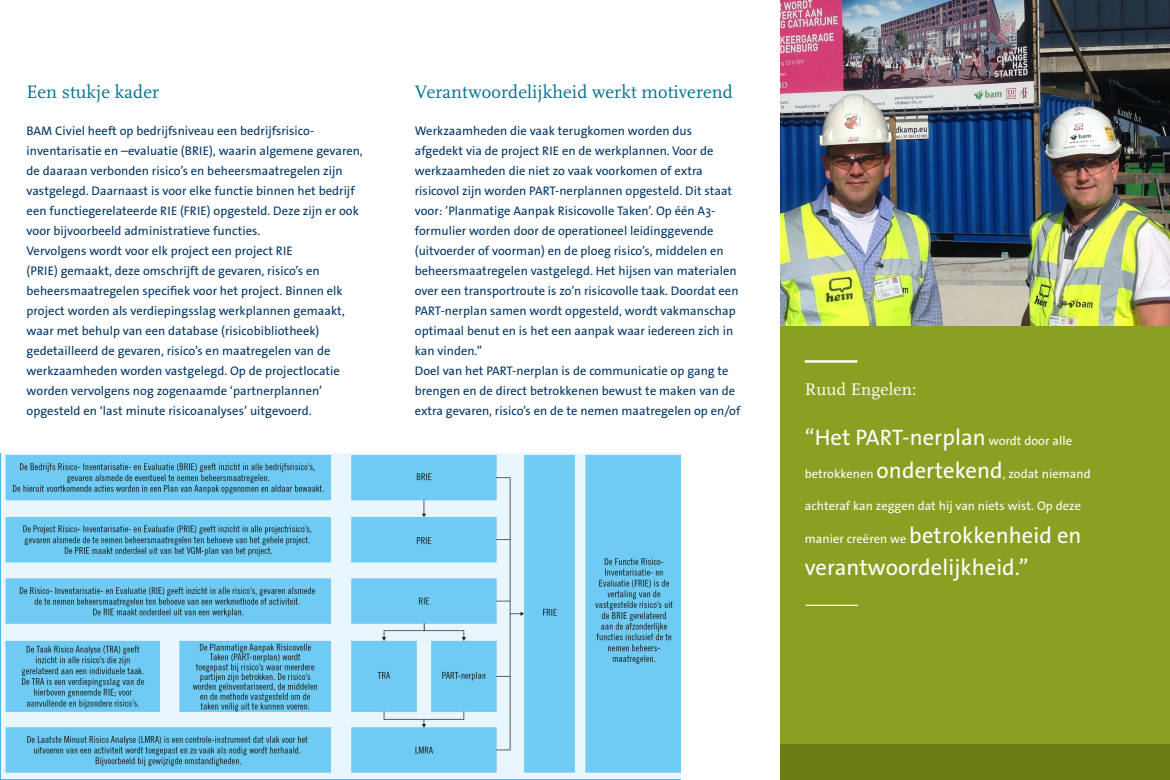
<style>
.page{position:relative;width:1170px;height:780px;background:#fff}
.page>*{position:absolute;margin:0;border:0;box-sizing:border-box;transform-origin:0 0}
.Interviewtwkst{font:22.5px "The Sans Os F";letter-spacing:.005em;color:#fff}
.SCCM_kop_2{font:18.75px "Scala OT";letter-spacing:.005em;color:#00728d}
.SCCM_kop_3{font:17.5px "Scala OT";letter-spacing:.01em;color:#fff}
.Interviewtwkst-2{font:12.5px/20px "The Sans Os F";letter-spacing:.005em;color:#003667}
.Interviewtwkst-3{font:12.5px "The Sans Os F";letter-spacing:.005em;color:#fff}
.s1{font-size:12.5px}
.s2{font-size:22.5px}
</style>
<div class="page">
<div style="left:780px;top:0;width:389px;height:780px;background:#8aa022"></div>
<img style="left:780px;top:0;width:389px;height:325px">
<img style="left:0;top:454px;width:680px;height:326px">
<div style="left:780px;top:744px;width:389px;height:36px;background:#6a7d14"></div>
<hr style="left:804px;top:360px;width:53px;height:2px;background:#fff">
<hr style="left:805px;top:604px;width:52px;height:2px;background:#fff">
<p class="SCCM_kop_2" style="left:27px;top:81px;width:134px">Een stukje kader</p>
<p class="Interviewtwkst-2" style="left:27px;top:121px;width:337px">BAM Civiel heeft op bedrijfsniveau een bedrijfsrisico&shy;inventarisatie en –evaluatie (BRIE), waarin algemene gevaren, de daaraan verbonden risico’s en beheersmaatregelen zijn vastgelegd. Daarnaast is voor elke functie binnen het bedrijf een functiegerelateerde RIE (FRIE) opgesteld. Deze zijn er ook voor bijvoorbeeld administratieve functies.</p>
<p class="Interviewtwkst-2" style="left:27px;top:241px;width:320px">Vervolgens wordt voor elk project een project RIE<br>(PRIE) gemaakt, deze omschrijft de gevaren, risico’s en beheersmaatregelen specifiek voor het project. Binnen elk project worden als verdiepingsslag werkplannen gemaakt, waar met behulp van een database (risicobibliotheek) gedetailleerd de gevaren, risico’s en maatregelen van de werkzaamheden worden vastgelegd. Op de projectlocatie worden vervolgens nog zogenaamde ‘partnerplannen’ opgesteld en ‘last minute risicoanalyses’ uitgevoerd.</p>
<p class="SCCM_kop_2" style="left:415px;top:81px;width:319px">Verantwoordelijkheid werkt motiverend</p>
<p class="Interviewtwkst-2" style="left:415px;top:121px;width:325px">Werkzaamheden die vaak terugkomen worden dus afgedekt via de project RIE en de werkplannen. Voor de werkzaamheden die niet zo vaak voorkomen of extra risicovol zijn worden PART-nerplannen opgesteld. Dit staat voor: ’Planmatige Aanpak Risicovolle Taken’. Op één A3- formulier worden door de operationeel leidinggevende (uitvoerder of voorman) en de ploeg risico’s, middelen en beheersmaatregelen vastgelegd. Het hijsen van materialen over een transportroute is zo’n risicovolle taak. Doordat een PART-nerplan samen wordt opgesteld, wordt vakmanschap optimaal benut en is het een aanpak waar iedereen zich in kan vinden.”</p>
<p class="Interviewtwkst-2" style="left:415px;top:361px;width:327px">Doel van het PART-nerplan is de communicatie op gang te brengen en de direct betrokkenen bewust te maken van de extra gevaren, risico’s en de te nemen maatregelen op en/of</p>
<p class="SCCM_kop_3" style="left:804px;top:380px;width:113px">Ruud Engelen:</p>
<p class="Interviewtwkst" style="left:804px;top:423px;width:269px">“Het PART-nerplan <span class="s1">wordt door alle</span></p>
<p class="Interviewtwkst-3" style="left:804px;top:465px;width:287px">betrokkenen <span class="s2">ondertekend</span>, zodat niemand</p>
<p class="Interviewtwkst-3" style="left:804px;top:498px;width:278px">achteraf kan zeggen dat hij van niets wist. Op deze</p>
<p class="Interviewtwkst-3" style="left:804px;top:530px;width:278px">manier creëren we <span class="s2">betrokkenheid en</span></p>
<p class="Interviewtwkst" style="left:804px;top:553px;width:225px">verantwoordelijkheid.”</p>
</div>
